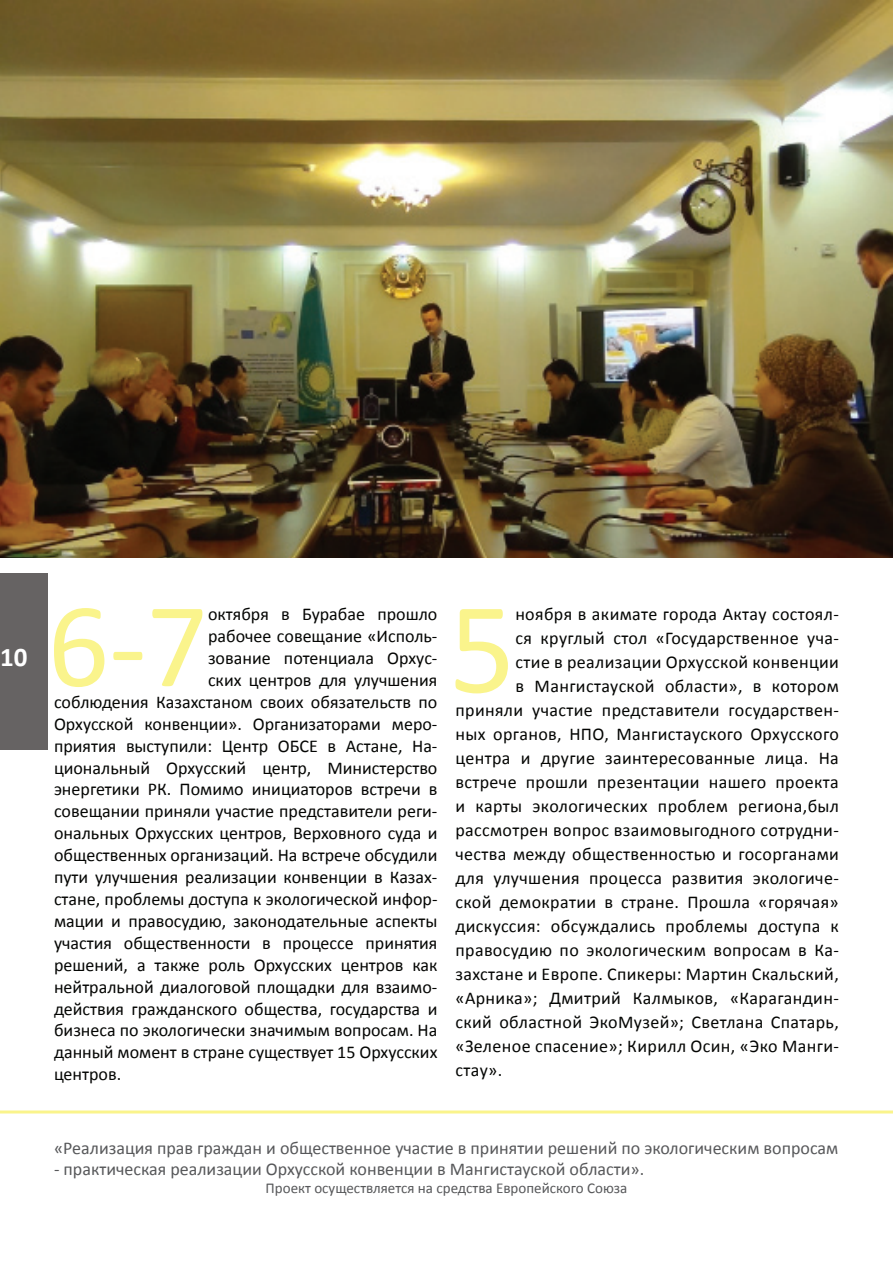
<style>
.page{position:relative;width:893px;height:1263px;background:#fff}
.page>*{position:absolute;margin:0;border:0;box-sizing:border-box;transform-origin:0 0}
.t1{font:131.4px "Calibri";color:#faf48c}
.t2{font:121.5px "Calibri";color:#faf48c}
.t3{font:700 27px "Calibri";color:#fff}
.t4{font:18px "Calibri";color:#040503}
.t5{font:18px "Calibri";letter-spacing:.02em;color:#040503}
.t6{font:18px "Calibri";color:#57585a}
.t7{font:15px "Calibri";color:#57585a}
</style>
<div class="page">
<img style="left:0;top:0;width:893px;height:557px">
<div style="left:0;top:573px;width:47px;height:176px;background:#666363"></div>
<hr style="left:0;top:1110px;width:893px;height:3px;background:#faf48c">
<h3 class="t3" style="left:0;top:638px;width:29px">10</h3>
<h2 class="t2" style="left:48px;top:561px;width:162px">6-7</h2>
<p class="t4" style="left:208px;top:602px;width:231px">октября в Бурабае прошло</p>
<p class="t4" style="left:208px;top:624px;width:231px">рабочее совещание «Исполь-</p>
<p class="t4" style="left:208px;top:645px;width:231px">зование потенциала Орхус-</p>
<p class="t4" style="left:208px;top:667px;width:231px">ских центров для улучшения</p>
<p class="t4" style="left:54px;top:689px;width:385px">соблюдения Казахстаном своих обязательств по</p>
<p class="t4" style="left:54px;top:711px;width:385px">Орхусской конвенции». Организаторами меро-</p>
<p class="t4" style="left:54px;top:733px;width:385px">приятия выступили: Центр ОБСЕ в Астане, На-</p>
<p class="t4" style="left:54px;top:755px;width:385px">циональный Орхусский центр, Министерство</p>
<p class="t4" style="left:54px;top:777px;width:385px">энергетики РК. Помимо инициаторов встречи в</p>
<p class="t4" style="left:54px;top:799px;width:385px">совещании приняли участие представители реги-</p>
<p class="t4" style="left:54px;top:821px;width:385px">ональных Орхусских центров, Верховного суда и</p>
<p class="t4" style="left:54px;top:843px;width:385px">общественных организаций. На встрече обсудили</p>
<p class="t4" style="left:54px;top:865px;width:385px">пути улучшения реализации конвенции в Казах-</p>
<p class="t4" style="left:54px;top:886px;width:385px">стане, проблемы доступа к экологической инфор-</p>
<p class="t4" style="left:54px;top:908px;width:385px">мации и правосудию, законодательные аспекты</p>
<p class="t4" style="left:54px;top:930px;width:385px">участия общественности в процессе принятия</p>
<p class="t4" style="left:54px;top:952px;width:385px">решений, а также роль Орхусских центров как</p>
<p class="t4" style="left:54px;top:974px;width:385px">нейтральной диалоговой площадки для взаимо-</p>
<p class="t4" style="left:54px;top:996px;width:385px">действия гражданского общества, государства и</p>
<p class="t4" style="left:54px;top:1018px;width:385px">бизнеса по экологически значимым вопросам. На</p>
<p class="t4" style="left:54px;top:1040px;width:385px">данный момент в стране существует 15 Орхусских</p>
<p class="t4" style="left:54px;top:1062px;width:69px">центров.</p>
<h1 class="t1" style="left:449px;top:557px;width:68px">5</h1>
<p class="t5" style="left:516px;top:602px;width:325px">ноября в акимате города Актау состоял-</p>
<p class="t5" style="left:516px;top:626px;width:325px">ся круглый стол «Государственное уча-</p>
<p class="t5" style="left:516px;top:650px;width:325px">стие в реализации Орхусской конвенции</p>
<p class="t5" style="left:516px;top:674px;width:325px">в Мангистауской области», в котором</p>
<p class="t5" style="left:455px;top:698px;width:385px">приняли участие представители государствен-</p>
<p class="t5" style="left:455px;top:722px;width:385px">ных органов, НПО, Мангистауского Орхусского</p>
<p class="t5" style="left:455px;top:746px;width:385px">центра и другие заинтересованные лица. На</p>
<p class="t5" style="left:455px;top:770px;width:385px">встрече прошли презентации нашего проекта</p>
<p class="t5" style="left:455px;top:794px;width:385px">и карты экологических проблем региона,был</p>
<p class="t5" style="left:455px;top:818px;width:385px">рассмотрен вопрос взаимовыгодного сотрудни-</p>
<p class="t5" style="left:455px;top:842px;width:385px">чества между общественностью и госорганами</p>
<p class="t5" style="left:455px;top:866px;width:385px">для улучшения процесса развития экологиче-</p>
<p class="t5" style="left:455px;top:890px;width:385px">ской демократии в стране. Прошла «горячая»</p>
<p class="t5" style="left:455px;top:914px;width:385px">дискуссия: обсуждались проблемы доступа к</p>
<p class="t5" style="left:455px;top:938px;width:385px">правосудию по экологическим вопросам в Ка-</p>
<p class="t5" style="left:455px;top:962px;width:385px">захстане и Европе. Спикеры: Мартин Скальский,</p>
<p class="t5" style="left:455px;top:986px;width:385px">«Арника»; Дмитрий Калмыков, «Карагандин-</p>
<p class="t5" style="left:455px;top:1010px;width:385px">ский областной ЭкоМузей»; Светлана Спатарь,</p>
<p class="t5" style="left:455px;top:1034px;width:385px">«Зеленое спасение»; Кирилл Осин, «Эко Манги-</p>
<p class="t4" style="left:455px;top:1058px;width:48px">стау».</p>
<p class="t6" style="left:54px;top:1135px;width:786px">«Реализация прав граждан и общественное участие в принятии решений по экологическим вопросам</p>
<p class="t6" style="left:54px;top:1157px;width:592px">- практическая реализации Орхусской конвенции в Мангистауской области».</p>
<p class="t7" style="left:266px;top:1178px;width:363px">Проект осуществляется на средства Европейского Союза</p>
</div>
